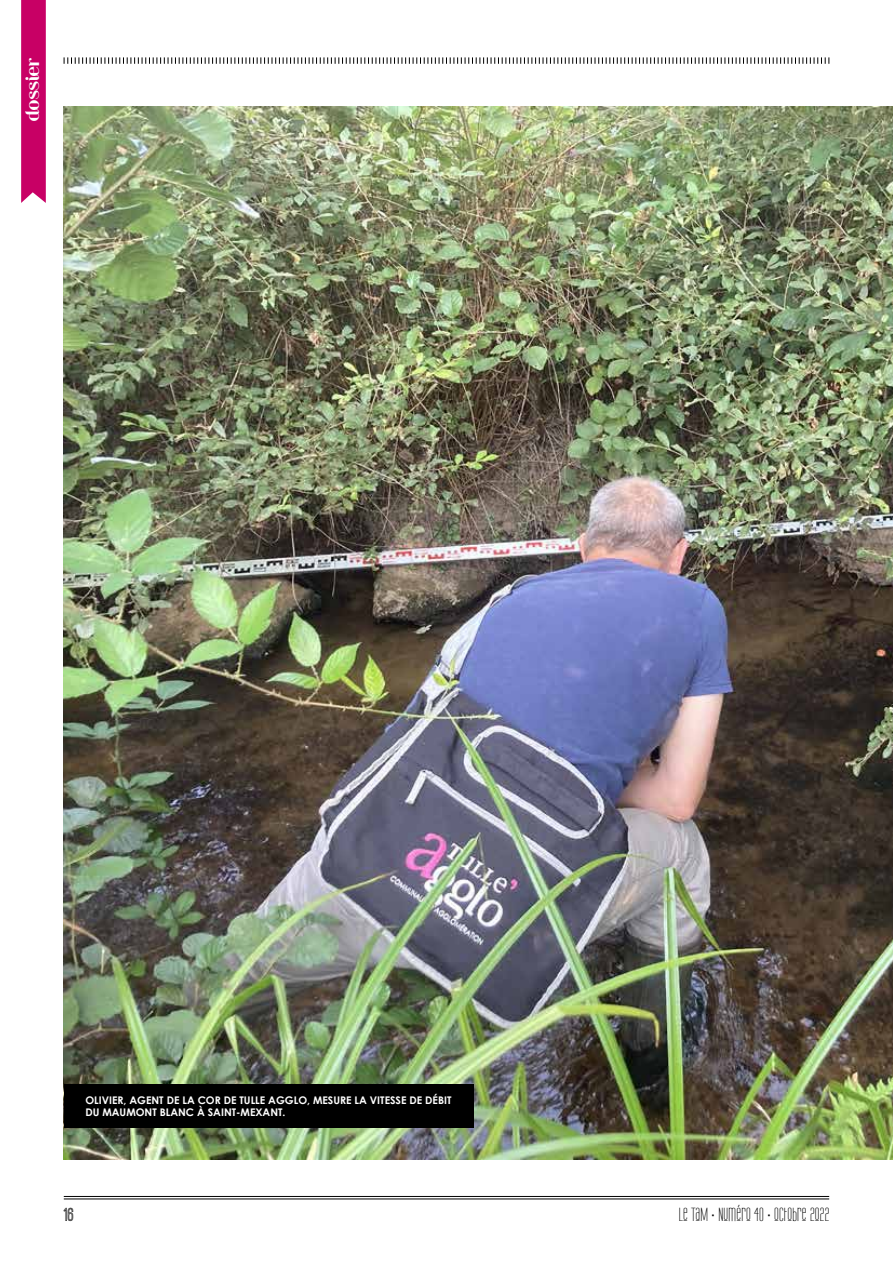
<style>
.page{position:relative;width:893px;height:1263px;background:#fff}
.page>*{position:absolute;margin:0;border:0;box-sizing:border-box;transform-origin:0 0}
.t1{font:19.5px "Ostrich Sans Inline";color:#000}
.t2{font:18px "Riot Squad";letter-spacing:.015em;color:#fff}
.t3{font:16.5px "Labtop Unicase Upper";letter-spacing:.02em;color:#000}
.t4{font:700 10.5px/12.6px "Century Gothic";color:#fff}
</style>
<div class="page">
<svg style="left:64px;top:57px;width:766px;height:7px"></svg>
<svg style="left:21px;top:0;width:25px;height:203px;background:#ca0a6b"></svg>
<hr style="left:64px;top:1196px;width:765px;height:1px;background:#000">
<hr style="left:64px;top:1199px;width:765px;height:1px;background:#000">
<img style="left:64px;top:106px;width:829px;height:1053px">
<div style="left:64px;top:1084px;width:409px;height:44px;background:#000"></div>
<h2 class="t2" style="left:23px;top:121px;width:65px;rotate:-90deg">dossier</h2>
<p class="t4" style="left:85px;top:1093px;width:368px">OLIVIER, AGENT DE LA COR DE TULLE AGGLO, MESURE LA VITESSE DE DÉBIT<br>DU MAUMONT BLANC À SAINT-MEXANT.</p>
<h1 class="t1" style="left:64px;top:1204px;width:12px">16</h1>
<h3 class="t3" style="left:679px;top:1204px;width:152px">LE TAM • NUMÉRO 4O • OCTOBRE 2O22</h3>
</div>
